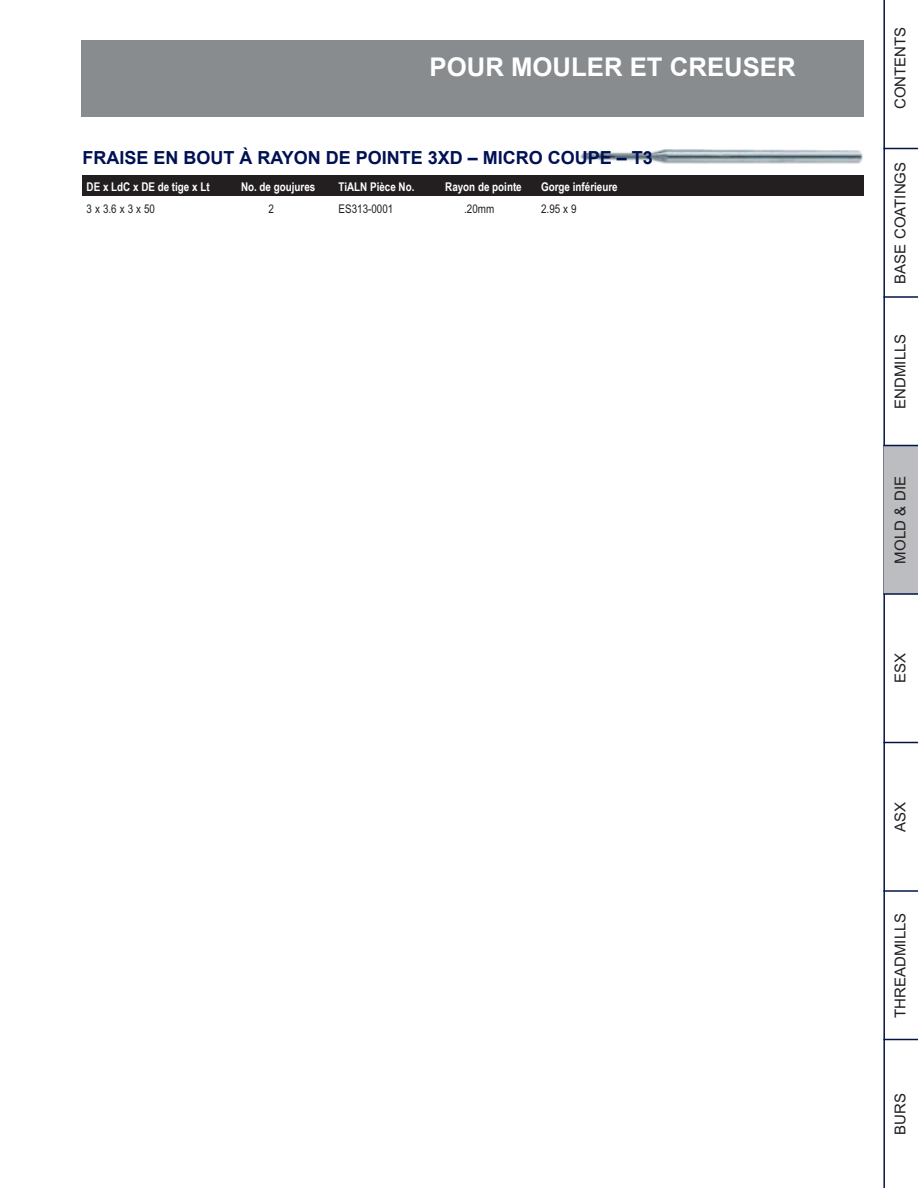
<style>
.page{position:relative;width:918px;height:1188px;background:#fff}
.page>*{position:absolute;margin:0;border:0;box-sizing:border-box;transform-origin:0 0}
.t1{font:700 25.8px "Arial";color:#fff}
.t2{font:700 18px "Arial";color:#001153}
.t3{font:15px "Arial";color:#231f20}
.t4{font:700 12px "Arial Narrow";color:#fff}
.t5{font:12px "Arial Narrow";color:#231f20}
</style>
<div class="page">
<div style="left:81px;top:40px;width:783px;height:77px;background:#888c8f"></div>
<hr style="left:883px;top:0;width:2px;height:1188px;background:#001447">
<hr style="left:883px;top:148px;width:35px;height:1px;background:#001447">
<hr style="left:883px;top:296px;width:35px;height:2px;background:#001447">
<div style="left:884px;top:446px;width:34px;height:148px;background:#bcbdc0"></div>
<hr style="left:883px;top:445px;width:35px;height:1px;background:#001447">
<hr style="left:883px;top:593px;width:35px;height:2px;background:#001447">
<hr style="left:883px;top:742px;width:35px;height:1px;background:#001447">
<hr style="left:883px;top:890px;width:35px;height:2px;background:#001447">
<hr style="left:883px;top:1039px;width:35px;height:1px;background:#001447">
<div style="left:82px;top:176px;width:782px;height:20px;background:#231f20"></div>
<img style="left:581px;top:149px;width:282px;height:14px">
<h1 class="t1" style="left:430px;top:53px;width:368px">POUR MOULER ET CREUSER</h1>
<h2 class="t2" style="left:83px;top:147px;width:572px">FRAISE EN BOUT À RAYON DE POINTE 3XD – MICRO COUPE – T3</h2>
<p class="t4" style="left:87px;top:180px;width:125px">DE x LdC x DE de tige x Lt</p>
<p class="t4" style="left:241px;top:180px;width:76px">No. de goujures</p>
<p class="t4" style="left:339px;top:180px;width:77px">TiALN Pièce No.</p>
<p class="t4" style="left:445px;top:180px;width:78px">Rayon de pointe</p>
<p class="t4" style="left:541px;top:180px;width:78px">Gorge inférieure</p>
<p class="t5" style="left:87px;top:202px;width:70px">3 x 3.6 x 3 x 50</p>
<p class="t5" style="left:268px;top:202px;width:7px">2</p>
<p class="t5" style="left:339px;top:202px;width:56px">ES313-0001</p>
<p class="t5" style="left:464px;top:202px;width:32px">.20mm</p>
<p class="t5" style="left:541px;top:202px;width:37px">2.95 x 9</p>
<p class="t3" style="left:892px;top:109px;width:84px;rotate:-90deg">CONTENTS</p>
<p class="t3" style="left:892px;top:284px;width:123px;rotate:-90deg">BASE COATINGS</p>
<p class="t3" style="left:892px;top:409px;width:77px;rotate:-90deg">ENDMILLS</p>
<p class="t3" style="left:892px;top:564px;width:89px;rotate:-90deg">MOLD &amp; DIE</p>
<p class="t3" style="left:892px;top:683px;width:32px;rotate:-90deg">ESX</p>
<p class="t3" style="left:892px;top:832px;width:32px;rotate:-90deg">ASX</p>
<p class="t3" style="left:892px;top:1018px;width:107px;rotate:-90deg">THREADMILLS</p>
<p class="t3" style="left:892px;top:1135px;width:43px;rotate:-90deg">BURS</p>
</div>
